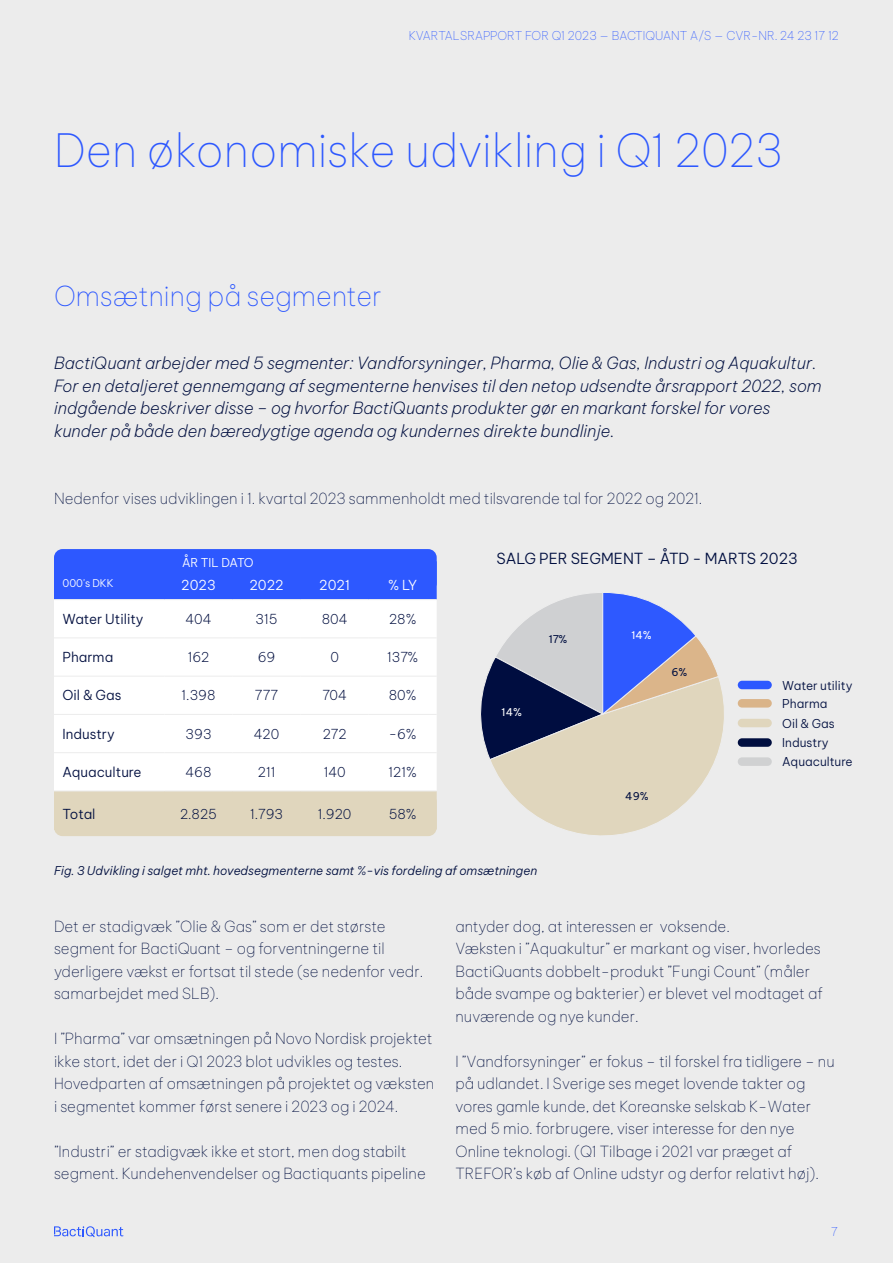
<style>
.page{position:relative;width:893px;height:1263px;background:#fff}
.page>*{position:absolute;margin:0;border:0;box-sizing:border-box;transform-origin:0 0}
.Rubrik_stor{font:100 45px "Be Vietnam Pro";color:#2d58ff}
.underrubrik{font:100 27px "Be Vietnam Pro";color:#2d58ff}
.Brødtekst{font:italic 200 16.5px/22.5px "Be Vietnam Pro";color:#000e3f}
.Brødtekst-2{font:100 15px/22.5px "Be Vietnam Pro";color:#000e3f}
.Highlight_text{font:300 15px "Be Vietnam Pro";color:#000e3f}
.Highlight_text-2{font:200 13.5px "Be Vietnam Pro";color:#000e3f}
.Highlight_text-3{font:300 13.5px "Be Vietnam Pro";color:#000e3f}
.Highlight_text-4{font:300 13.5px "Be Vietnam Pro";color:#fff}
.Legend{font:italic 300 12px "Be Vietnam Pro";color:#000e3f}
.t1{font:100 12px "Be Vietnam Pro";color:#2d58ff}
.Legend-2{font:300 12px "Be Vietnam Pro";color:#000e3f}
.Highlight_text-5{font:300 12px "Be Vietnam Pro";letter-spacing:-.02em;color:#fff}
.Highlight_text-6{font:300 10.5px "Be Vietnam Pro";color:#fff}
.Legend-3{font:10.5px "Be Vietnam Pro";color:#000e3f}
.Legend-4{font:10.5px "Be Vietnam Pro";color:#fff}
</style>
<div class="page">
<div style="left:0;top:0;width:892px;height:1263px;background:#ececec"></div>
<svg style="left:54px;top:1226px;width:69px;height:11px"></svg>
<div style="left:54px;top:549px;width:383px;height:43px;background:#2d58ff;border-radius:9px"></div>
<div style="left:54px;top:794px;width:383px;height:42px;background:#e0d6bd;border-radius:9px"></div>
<svg style="left:54px;top:561px;width:383px;height:38px"></svg>
<div style="left:54px;top:600px;width:383px;height:190px;background:#fff"></div>
<div style="left:54px;top:791px;width:111px;height:38px;background:#e0d6bd"></div>
<svg style="left:165px;top:791px;width:272px;height:9px"></svg>
<hr style="left:165px;top:714px;width:68px;height:1px;background:#ececec">
<hr style="left:233px;top:714px;width:68px;height:1px;background:#ececec">
<hr style="left:301px;top:714px;width:68px;height:1px;background:#ececec">
<hr style="left:369px;top:714px;width:68px;height:1px;background:#ececec">
<hr style="left:165px;top:637px;width:68px;height:1px;background:#ececec">
<hr style="left:233px;top:637px;width:68px;height:1px;background:#ececec">
<hr style="left:301px;top:637px;width:68px;height:1px;background:#ececec">
<hr style="left:369px;top:637px;width:68px;height:1px;background:#ececec">
<hr style="left:165px;top:676px;width:68px;height:1px;background:#ececec">
<hr style="left:233px;top:676px;width:68px;height:1px;background:#ececec">
<hr style="left:301px;top:676px;width:68px;height:1px;background:#ececec">
<hr style="left:369px;top:676px;width:68px;height:1px;background:#ececec">
<hr style="left:165px;top:752px;width:68px;height:1px;background:#ececec">
<hr style="left:233px;top:752px;width:68px;height:1px;background:#ececec">
<hr style="left:301px;top:752px;width:68px;height:1px;background:#ececec">
<hr style="left:369px;top:752px;width:68px;height:1px;background:#ececec">
<hr style="left:54px;top:637px;width:111px;height:1px;background:#ececec">
<hr style="left:54px;top:676px;width:111px;height:1px;background:#ececec">
<hr style="left:54px;top:714px;width:111px;height:1px;background:#ececec">
<hr style="left:54px;top:752px;width:111px;height:1px;background:#ececec">
<svg style="left:480px;top:592px;width:259px;height:244px"></svg>
<div style="left:738px;top:681px;width:34px;height:8px;background:#2d58ff;border-radius:4px"></div>
<div style="left:738px;top:738px;width:34px;height:9px;background:#000e3f;border-radius:4px"></div>
<div style="left:738px;top:699px;width:34px;height:8px;background:#dab489;border-radius:4px"></div>
<div style="left:738px;top:757px;width:34px;height:9px;background:#d0d1d2;border-radius:4px"></div>
<div style="left:738px;top:719px;width:34px;height:8px;background:#e0d6bd;border-radius:4px"></div>
<p class="t1" style="left:409px;top:27px;width:432px">KVARTALSRAPPORT FOR Q1 2023 — BACTIQUANT A/S — CVR-NR. 24 23 17 12</p>
<p class="Rubrik_stor" style="left:54px;top:116px;width:730px">Den økonomiske udvikling i Q1 2023</p>
<p class="underrubrik" style="left:54px;top:275px;width:330px">Omsætning på segmenter</p>
<p class="Brødtekst" style="left:54px;top:350px;width:769px">BactiQuant arbejder med 5 segmenter: Vandforsyninger, Pharma, Olie &amp; Gas, Industri og Aquakultur.<br>For en detaljeret gennemgang af segmenterne henvises til den netop udsendte årsrapport 2022, som indgående beskriver disse – og hvorfor BactiQuants produkter gør en markant forskel for vores kunder på både den bæredygtige agenda og kundernes direkte bundlinje.</p>
<p class="Brødtekst-2" style="left:54px;top:486px;width:650px">Nedenfor vises udviklingen i 1. kvartal 2023 sammenholdt med tilsvarende tal for 2022 og 2021.</p>
<p class="Highlight_text-5" style="left:182px;top:553px;width:73px">ÅR TIL DATO</p>
<p class="Highlight_text-6" style="left:63px;top:574px;width:53px">000's DKK</p>
<p class="Highlight_text-4" style="left:181px;top:574px;width:36px">2023</p>
<p class="Highlight_text-4" style="left:249px;top:574px;width:36px">2022</p>
<p class="Highlight_text-4" style="left:319px;top:574px;width:32px">2021</p>
<p class="Highlight_text-4" style="left:388px;top:574px;width:31px">% LY</p>
<p class="Highlight_text-3" style="left:63px;top:608px;width:83px">Water Utility</p>
<p class="Highlight_text-2" style="left:186px;top:608px;width:27px">404</p>
<p class="Highlight_text-2" style="left:256px;top:608px;width:24px">315</p>
<p class="Highlight_text-2" style="left:322px;top:608px;width:27px">804</p>
<p class="Highlight_text-2" style="left:389px;top:608px;width:29px">28%</p>
<p class="Highlight_text-3" style="left:63px;top:646px;width:52px">Pharma</p>
<p class="Highlight_text-2" style="left:188px;top:646px;width:23px">162</p>
<p class="Highlight_text-2" style="left:258px;top:646px;width:19px">69</p>
<p class="Highlight_text-2" style="left:330px;top:646px;width:10px">0</p>
<p class="Highlight_text-2" style="left:387px;top:646px;width:32px">137%</p>
<p class="Highlight_text-3" style="left:63px;top:684px;width:60px">Oil &amp; Gas</p>
<p class="Highlight_text-2" style="left:182px;top:685px;width:35px">1.398</p>
<p class="Highlight_text-2" style="left:255px;top:685px;width:25px">777</p>
<p class="Highlight_text-2" style="left:322px;top:685px;width:26px">704</p>
<p class="Highlight_text-2" style="left:389px;top:685px;width:29px">80%</p>
<p class="Highlight_text-3" style="left:63px;top:723px;width:54px">Industry</p>
<p class="Highlight_text-2" style="left:186px;top:723px;width:27px">393</p>
<p class="Highlight_text-2" style="left:254px;top:723px;width:27px">420</p>
<p class="Highlight_text-2" style="left:323px;top:723px;width:25px">272</p>
<p class="Highlight_text-2" style="left:389px;top:723px;width:29px">-6%</p>
<p class="Highlight_text-3" style="left:63px;top:761px;width:81px">Aquaculture</p>
<p class="Highlight_text-2" style="left:186px;top:761px;width:28px">468</p>
<p class="Highlight_text-2" style="left:258px;top:761px;width:19px">211</p>
<p class="Highlight_text-2" style="left:324px;top:761px;width:23px">140</p>
<p class="Highlight_text-2" style="left:389px;top:761px;width:30px">121%</p>
<p class="Highlight_text-3" style="left:63px;top:803px;width:35px">Total</p>
<p class="Highlight_text-2" style="left:180px;top:804px;width:39px">2.825</p>
<p class="Highlight_text-2" style="left:250px;top:804px;width:35px">1.793</p>
<p class="Highlight_text-2" style="left:318px;top:804px;width:35px">1.920</p>
<p class="Highlight_text-2" style="left:389px;top:804px;width:29px">58%</p>
<p class="Highlight_text" style="left:497px;top:546px;width:303px">SALG PER SEGMENT – ÅTD - MARTS 2023</p>
<p class="Legend-4" style="left:502px;top:703px;width:22px">14%</p>
<p class="Legend-3" style="left:549px;top:631px;width:20px">17%</p>
<p class="Legend-4" style="left:631px;top:626px;width:22px">14%</p>
<p class="Legend-3" style="left:671px;top:663px;width:18px">6%</p>
<p class="Legend-3" style="left:625px;top:788px;width:25px">49%</p>
<p class="Legend-2" style="left:782px;top:676px;width:72px">Water utility</p>
<p class="Legend-2" style="left:782px;top:694px;width:47px">Pharma</p>
<p class="Legend-2" style="left:782px;top:714px;width:54px">Oil &amp; Gas</p>
<p class="Legend-2" style="left:782px;top:733px;width:48px">Industry</p>
<p class="Legend-2" style="left:782px;top:752px;width:72px">Aquaculture</p>
<p class="Legend" style="left:54px;top:861px;width:485px">Fig. 3 Udvikling i salget mht. hovedsegmenterne samt %-vis fordeling af omsætningen</p>
<p class="Brødtekst-2" style="left:54px;top:914px;width:371px">Det er stadigvæk ”Olie &amp; Gas” som er det største segment for BactiQuant – og forventningerne til yderligere vækst er fortsat til stede (se nedenfor vedr. samarbejdet med SLB).</p>
<p class="Brødtekst-2" style="left:54px;top:1026px;width:382px">I ”Pharma” var omsætningen på Novo Nordisk projektet ikke stort, idet der i Q1 2023 blot udvikles og testes.<br>Hovedparten af omsætningen på projektet og væksten i segmentet kommer først senere i 2023 og i 2024.</p>
<p class="Brødtekst-2" style="left:54px;top:1139px;width:373px">”Industri” er stadigvæk ikke et stort, men dog stabilt segment. Kundehenvendelser og Bactiquants pipeline</p>
<p class="Brødtekst-2" style="left:455px;top:914px;width:276px">antyder dog, at interessen er voksende.</p>
<p class="Brødtekst-2" style="left:455px;top:936px;width:369px">Væksten i ”Aquakultur” er markant og viser, hvorledes BactiQuants dobbelt-produkt ”Fungi Count” (måler både svampe og bakterier) er blevet vel modtaget af nuværende og nye kunder.</p>
<p class="Brødtekst-2" style="left:455px;top:1049px;width:381px">I ”Vandforsyninger” er fokus – til forskel fra tidligere – nu på udlandet. I Sverige ses meget lovende takter og vores gamle kunde, det Koreanske selskab K-Water med 5 mio. forbrugere, viser interesse for den nye Online teknologi. (Q1 Tilbage i 2021 var præget af TREFOR’s køb af Online udstyr og derfor relativt høj).</p>
<p class="t1" style="left:831px;top:1222px;width:8px">7</p>
</div>
